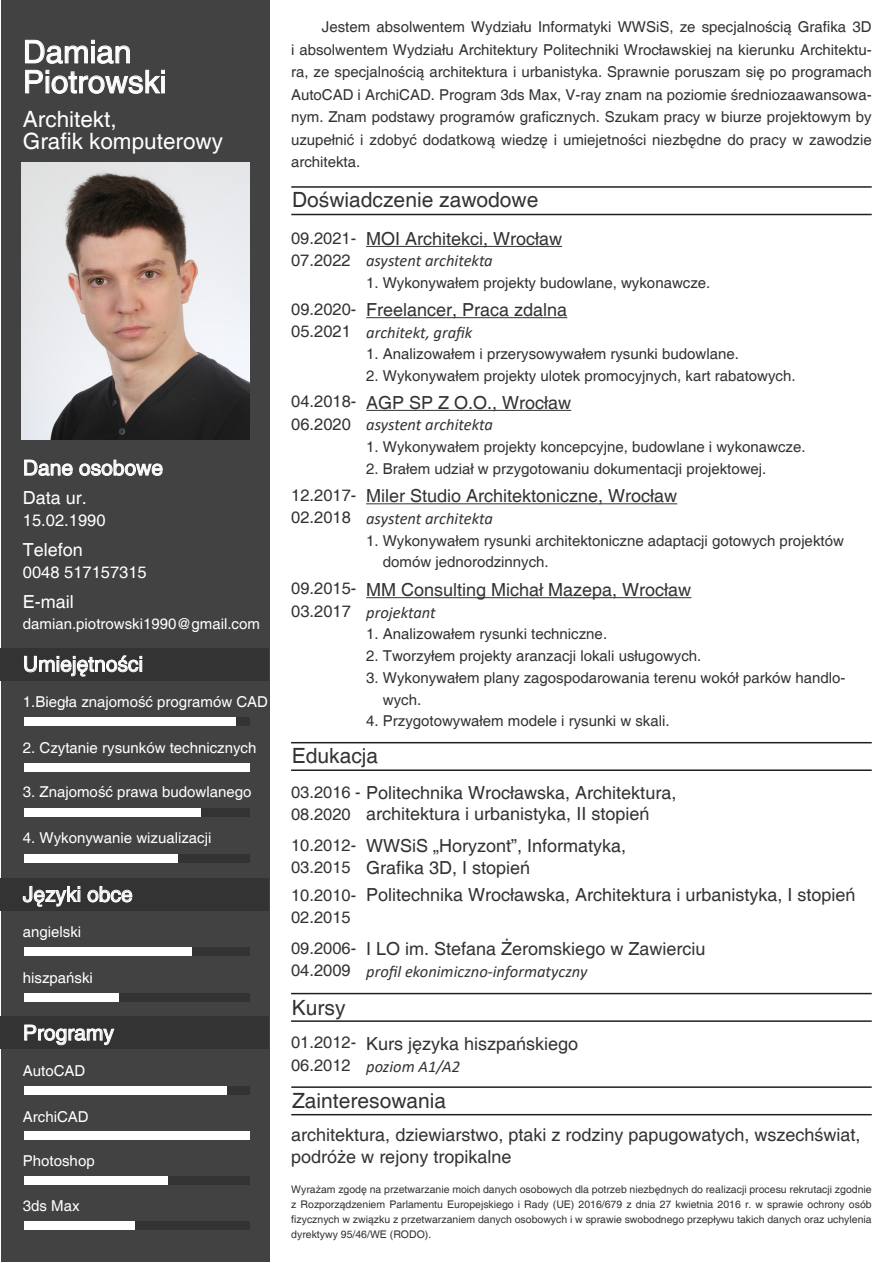
<style>
.page{position:relative;width:893px;height:1263px;background:#fff}
.page>*{position:absolute;margin:0;border:0;box-sizing:border-box;transform-origin:0 0}
.t1{font:31.5px "Helvetica";color:#fff}
.t2{font:22.5px "Helvetica";color:#fff}
.t3{font:21px "Helvetica";color:#333}
.t4{font:21px "Helvetica";color:#fff}
.t5{font:18px/21.8px "Helvetica";color:#333}
.t6{font:18px "Helvetica";color:#fff}
.t7{font:16.5px "Helvetica";color:#333}
.t8{font:italic 16.5px "Calibri";color:#333}
.t9{font:16.5px "Helvetica";color:#fff}
.t10{font:15px/22.5px "Helvetica";color:#333;text-align:justify}
.t11{font:15px "Helvetica";color:#fff}
.t12{font:10.5px/15px "Helvetica";color:#333;text-align:justify}
.s1{font-size:16.5px}
</style>
<div class="page">
<div style="left:1px;top:0;width:269px;height:1262px;background:#424242"></div>
<svg style="left:25px;top:40px;width:105px;height:24px"></svg>
<svg style="left:25px;top:70px;width:140px;height:24px"></svg>
<svg style="left:24px;top:459px;width:49px;height:17px"></svg>
<svg style="left:79px;top:459px;width:84px;height:17px"></svg>
<img style="left:21px;top:162px;width:229px;height:278px">
<hr style="left:366px;top:597px;width:325px;height:1px;background:#333">
<hr style="left:366px;top:317px;width:201px;height:1px;background:#333">
<hr style="left:291px;top:186px;width:581px;height:2px;background:#231f20">
<hr style="left:291px;top:214px;width:581px;height:1px;background:#231f20">
<hr style="left:291px;top:742px;width:581px;height:1px;background:#231f20">
<hr style="left:291px;top:769px;width:581px;height:2px;background:#231f20">
<hr style="left:291px;top:993px;width:581px;height:1px;background:#231f20">
<hr style="left:291px;top:1020px;width:581px;height:2px;background:#231f20">
<hr style="left:291px;top:1086px;width:581px;height:2px;background:#231f20">
<hr style="left:291px;top:1114px;width:581px;height:1px;background:#231f20">
<div style="left:0;top:648px;width:269px;height:32px;background:#333"></div>
<svg style="left:24px;top:655px;width:119px;height:22px"></svg>
<div style="left:24px;top:763px;width:226px;height:8px;background:#fff"></div>
<div style="left:24px;top:718px;width:226px;height:8px;background:#333"></div>
<div style="left:24px;top:718px;width:211px;height:8px;background:#fff"></div>
<div style="left:24px;top:809px;width:226px;height:8px;background:#333"></div>
<div style="left:24px;top:809px;width:177px;height:8px;background:#fff"></div>
<div style="left:24px;top:854px;width:226px;height:8px;background:#333"></div>
<div style="left:24px;top:854px;width:154px;height:8px;background:#fff"></div>
<div style="left:0;top:878px;width:269px;height:32px;background:#333"></div>
<svg style="left:23px;top:886px;width:58px;height:21px"></svg>
<svg style="left:87px;top:886px;width:46px;height:16px"></svg>
<div style="left:24px;top:948px;width:226px;height:8px;background:#333"></div>
<div style="left:24px;top:948px;width:168px;height:8px;background:#fff"></div>
<div style="left:24px;top:993px;width:226px;height:8px;background:#333"></div>
<div style="left:24px;top:993px;width:95px;height:8px;background:#fff"></div>
<div style="left:0;top:1016px;width:269px;height:33px;background:#333"></div>
<svg style="left:24px;top:1024px;width:91px;height:21px"></svg>
<div style="left:24px;top:1086px;width:226px;height:9px;background:#333"></div>
<div style="left:24px;top:1086px;width:202px;height:9px;background:#fff"></div>
<div style="left:24px;top:1132px;width:226px;height:8px;background:#fff"></div>
<div style="left:24px;top:1176px;width:226px;height:8px;background:#333"></div>
<div style="left:24px;top:1176px;width:143px;height:8px;background:#fff"></div>
<div style="left:24px;top:1221px;width:226px;height:8px;background:#333"></div>
<div style="left:24px;top:1221px;width:110px;height:8px;background:#fff"></div>
<hr style="left:366px;top:503px;width:311px;height:1px;background:#333">
<hr style="left:366px;top:410px;width:205px;height:1px;background:#333">
<hr style="left:366px;top:246px;width:196px;height:1px;background:#333">
<p class="t1" style="left:23px;top:34px;width:110px">Damian</p>
<p class="t1" style="left:23px;top:64px;width:145px">Piotrowski</p>
<p class="t2" style="left:23px;top:106px;width:95px">Architekt,</p>
<p class="t2" style="left:23px;top:128px;width:202px">Grafik komputerowy</p>
<p class="t4" style="left:23px;top:456px;width:142px">Dane osobowe</p>
<p class="t6" style="left:23px;top:487px;width:66px">Data ur.</p>
<p class="t9" style="left:23px;top:510px;width:84px">15.02.1990</p>
<p class="t6" style="left:23px;top:539px;width:62px">Telefon</p>
<p class="t6" style="left:23px;top:591px;width:52px">E-mail</p>
<p class="t9" style="left:23px;top:562px;width:125px">0048 517157315</p>
<p class="t11" style="left:23px;top:615px;width:238px">damian.piotrowski1990@gmail.com</p>
<p class="t4" style="left:23px;top:652px;width:122px">Umiejętności</p>
<p class="t11" style="left:23px;top:693px;width:247px">1.Biegła znajomość programów CAD</p>
<p class="t11" style="left:23px;top:739px;width:235px">2. Czytanie rysunków technicznych</p>
<p class="t11" style="left:23px;top:783px;width:230px">3. Znajomość prawa budowlanego</p>
<p class="t11" style="left:23px;top:829px;width:190px">4. Wykonywanie wizualizacji</p>
<p class="t4" style="left:23px;top:882px;width:111px">Języki obce</p>
<p class="t11" style="left:23px;top:923px;width:60px">angielski</p>
<p class="t11" style="left:23px;top:969px;width:72px">hiszpański</p>
<p class="t4" style="left:23px;top:1020px;width:93px">Programy</p>
<p class="t11" style="left:23px;top:1062px;width:64px">AutoCAD</p>
<p class="t11" style="left:23px;top:1107px;width:67px">ArchiCAD</p>
<p class="t11" style="left:23px;top:1152px;width:73px">Photoshop</p>
<p class="t11" style="left:23px;top:1197px;width:58px">3ds Max</p>
<p class="t10" style="left:291px;top:16px;width:582px;text-indent:31px">Jestem absolwentem Wydziału Informatyki WWSiS, ze specjalnością Grafika 3D i absolwentem Wydziału Architektury Politechniki Wrocławskiej na kierunku Architektu&shy;ra, ze specjalnością architektura i urbanistyka. Sprawnie poruszam się po programach AutoCAD i ArchiCAD. Program 3ds Max, V-ray znam na poziomie średniozaawansowa&shy;nym. Znam podstawy programów graficznych. Szukam pracy w biurze projektowym by uzupełnić i zdobyć dodatkową wiedzę i umiejetności niezbędne do pracy w zawodzie architekta.</p>
<p class="t3" style="left:292px;top:188px;width:248px">Doświadczenie zawodowe</p>
<p class="t7" style="left:291px;top:228px;width:67px">09.2021-</p>
<p class="t7" style="left:291px;top:251px;width:61px">07.2022</p>
<p class="t5" style="left:366px;top:228px;width:198px">MOI Architekci, Wrocław</p>
<p class="t8" style="left:366px;top:249px;width:128px">asystent architekta</p>
<p class="t10" style="left:366px;top:272px;width:346px">1. Wykonywałem projekty budowlane, wykonawcze.</p>
<p class="t7" style="left:291px;top:299px;width:67px">09.2020-</p>
<p class="t7" style="left:291px;top:322px;width:61px">05.2021</p>
<p class="t5" style="left:366px;top:299px;width:203px">Freelancer, Praca zdalna</p>
<p class="t8" style="left:366px;top:321px;width:108px">architekt, grafik</p>
<p class="t10" style="left:366px;top:343px;width:374px">1. Analizowałem i przerysowywałem rysunki budowlane.</p>
<p class="t10" style="left:366px;top:365px;width:431px">2. Wykonywałem projekty ulotek promocyjnych, kart rabatowych.</p>
<p class="t7" style="left:291px;top:392px;width:67px">04.2018-</p>
<p class="t7" style="left:291px;top:415px;width:61px">06.2020</p>
<p class="t5" style="left:366px;top:392px;width:207px">AGP SP Z O.O., Wrocław</p>
<p class="t8" style="left:366px;top:413px;width:128px">asystent architekta</p>
<p class="t10" style="left:366px;top:436px;width:441px">1. Wykonywałem projekty koncepcyjne, budowlane i wykonawcze.</p>
<p class="t10" style="left:366px;top:458px;width:402px">2. Brałem udział w przygotowaniu dokumentacji projektowej.</p>
<p class="t7" style="left:291px;top:486px;width:67px">12.2017-</p>
<p class="t7" style="left:291px;top:508px;width:61px">02.2018</p>
<p class="t5" style="left:366px;top:485px;width:313px">Miler Studio Architektoniczne, Wrocław</p>
<p class="t8" style="left:366px;top:507px;width:128px">asystent architekta</p>
<p class="t10" style="left:366px;top:530px;width:479px">1. Wykonywałem rysunki architektoniczne adaptacji gotowych projektów</p>
<p class="t10" style="left:383px;top:551px;width:167px">domów jednorodzinnych.</p>
<p class="t7" style="left:291px;top:579px;width:67px">09.2015-</p>
<p class="t7" style="left:291px;top:601px;width:61px">03.2017</p>
<p class="t5" style="left:366px;top:579px;width:327px">MM Consulting Michał Mazepa, Wrocław</p>
<p class="t8" style="left:366px;top:601px;width:71px">projektant</p>
<p class="t10" style="left:366px;top:623px;width:242px">1. Analizowałem rysunki techniczne.</p>
<p class="t10" style="left:366px;top:645px;width:337px">2. Tworzyłem projekty aranzacji lokali usługowych.</p>
<p class="t10" style="left:366px;top:667px;width:481px">3. Wykonywałem plany zagospodarowania terenu wokół parków handlo-</p>
<p class="t10" style="left:383px;top:689px;width:40px">wych.</p>
<p class="t10" style="left:366px;top:710px;width:305px">4. Przygotowywałem modele i rysunki w skali.</p>
<p class="t3" style="left:292px;top:744px;width:88px">Edukacja</p>
<p class="t5" style="left:291px;top:782px;width:387px"><span class="s1">03.2016 -</span> Politechnika Wrocławska, Architektura,</p>
<p class="t7" style="left:291px;top:805px;width:61px">08.2020</p>
<p class="t5" style="left:366px;top:804px;width:285px">architektura i urbanistyka, II stopień</p>
<p class="t7" style="left:291px;top:835px;width:67px">10.2012-</p>
<p class="t7" style="left:291px;top:858px;width:61px">03.2015</p>
<p class="t5" style="left:366px;top:835px;width:262px">WWSiS „Horyzont”, Informatyka,</p>
<p class="t5" style="left:366px;top:857px;width:166px">Grafika 3D, I stopień</p>
<p class="t7" style="left:291px;top:885px;width:67px">10.2010-</p>
<p class="t7" style="left:291px;top:908px;width:61px">02.2015</p>
<p class="t7" style="left:291px;top:938px;width:67px">09.2006-</p>
<p class="t7" style="left:291px;top:961px;width:61px">04.2009</p>
<p class="t3" style="left:292px;top:995px;width:55px">Kursy</p>
<p class="t5" style="left:366px;top:885px;width:491px">Politechnika Wrocławska, Architektura i urbanistyka, I stopień</p>
<p class="t5" style="left:366px;top:939px;width:341px">I LO im. Stefana Żeromskiego w Zawierciu</p>
<p class="t8" style="left:366px;top:960px;width:223px">profil ekonimiczno-informatyczny</p>
<p class="t5" style="left:366px;top:1033px;width:214px">Kurs języka hiszpańskiego</p>
<p class="t8" style="left:366px;top:1055px;width:95px">poziom A1/A2</p>
<p class="t7" style="left:291px;top:1033px;width:67px">01.2012-</p>
<p class="t7" style="left:291px;top:1055px;width:61px">06.2012</p>
<p class="t3" style="left:292px;top:1088px;width:156px">Zainteresowania</p>
<p class="t5" style="left:291px;top:1124px;width:571px">architektura, dziewiarstwo, ptaki z rodziny papugowatych, wszechświat, podróże w rejony tropikalne</p>
<p class="t12" style="left:291px;top:1182px;width:582px">Wyrażam zgodę na przetwarzanie moich danych osobowych dla potrzeb niezbędnych do realizacji procesu rekrutacji zgodnie z Rozporządzeniem Parlamentu Europejskiego i Rady (UE) 2016/679 z dnia 27 kwietnia 2016 r. w sprawie ochrony osób fizycznych w związku z przetwarzaniem danych osobowych i w sprawie swobodnego przepływu takich danych oraz uchylenia dyrektywy 95/46/WE (RODO).</p>
</div>
